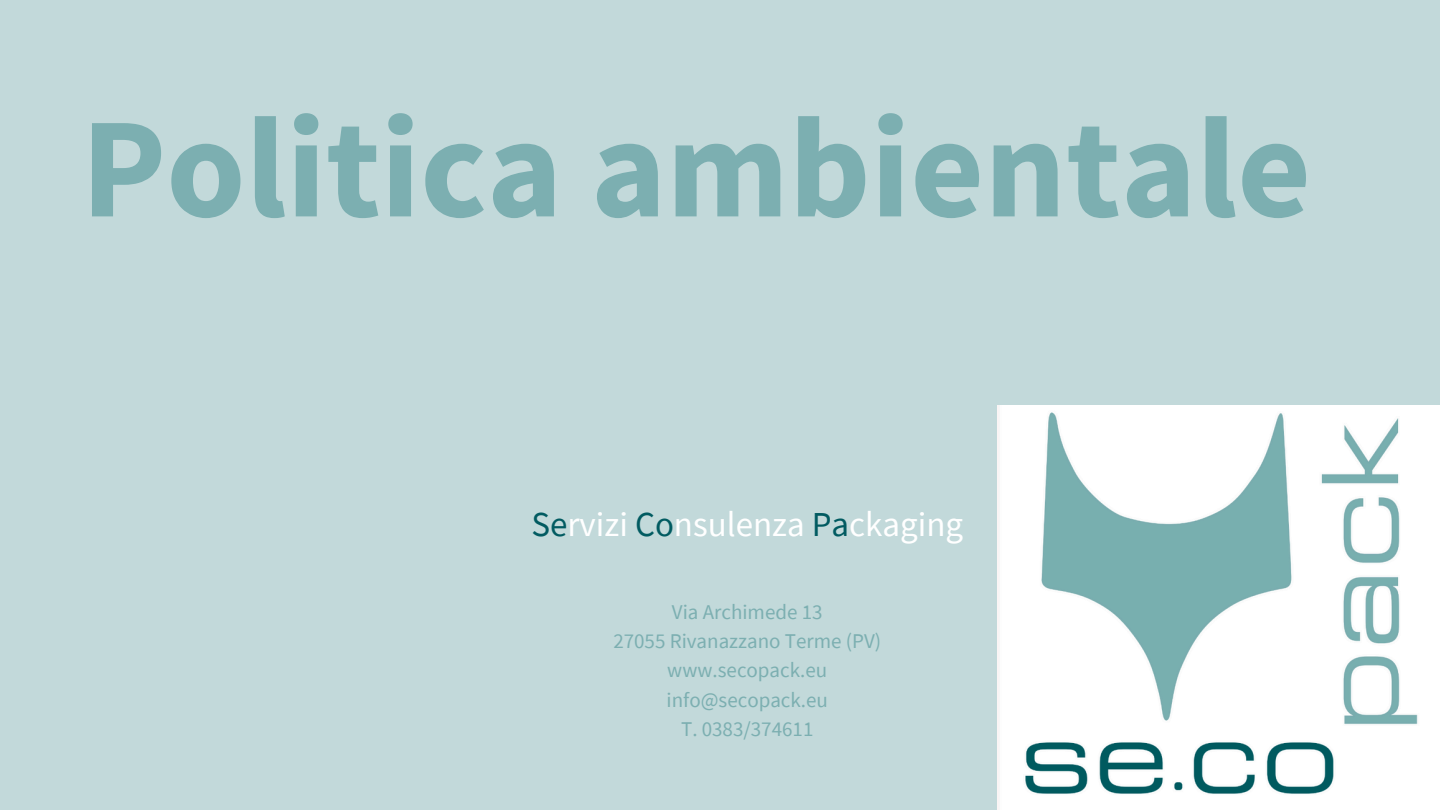
<style>
.page{position:relative;width:1440px;height:810px;background:#c2d9da}
.page>*{position:absolute;margin:0;border:0;box-sizing:border-box;transform-origin:0 0}
.t1{font:700 143px "Source Sans Pro";color:#7cafb1}
.t2{font:35px "Source Sans Pro";color:#fff}
.t3{font:21px "Source Sans Pro";color:#7cafb1}
.s1{color:#015b61}
</style>
<div class="page">
<img style="left:998px;top:405px;width:442px;height:405px">
<h1 class="t1" style="left:81px;top:76px;width:1232px">Politica ambientale</h1>
<p class="t2" style="left:531px;top:502px;width:433px"><span class="s1">Se</span>rvizi <span class="s1">Co</span>nsulenza <span class="s1">Pa</span>ckaging</p>
<h2 class="t3" style="left:672px;top:598px;width:152px">Via Archimede 13</h2>
<p class="t3" style="left:613px;top:628px;width:269px">27055 Rivanazzano Terme (PV)</p>
<p class="t3" style="left:667px;top:657px;width:161px">www.secopack.eu</p>
<p class="t3" style="left:667px;top:686px;width:163px">info@secopack.eu</p>
<p class="t3" style="left:681px;top:715px;width:134px">T. 0383/374611</p>
</div>
